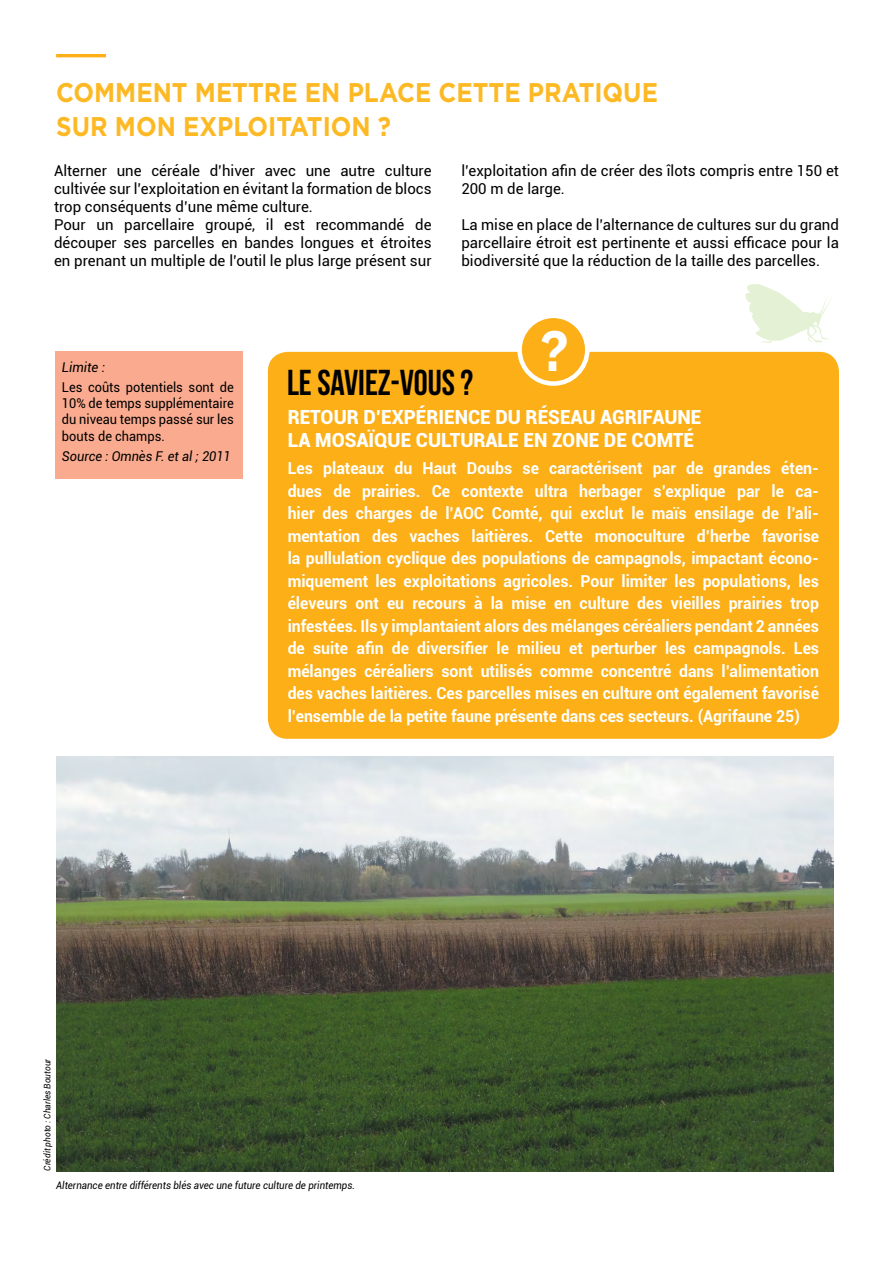
<style>
.page{position:relative;width:893px;height:1263px;background:#fff}
.page>*{position:absolute;margin:0;border:0;box-sizing:border-box;transform-origin:0 0}
.t1{font:700 56.1px "Akzidenz Grotesk BE";color:#fff;scale:.85 1}
.t2{font:700 36px "Bebas Neue";color:#000}
.t3{font:700 27px/33.8px "Gotham";color:#fdb924;scale:.9 1}
.t4{font:900 19.5px "Roboto";color:#fff}
.t5{font:700 16.5px/22.5px "Roboto";color:#fff;text-align:justify;scale:.96 1}
.t6{font:15px/18px "Roboto";color:#000}
.t7{font:13.5px/16.2px "Roboto";color:#000;text-align:justify;scale:.95 1}
.t8{font:italic 13.5px "Roboto";color:#000;scale:.95 1}
.t9{font:italic 13.5px "Roboto";color:#000}
.t10{font:italic 10.5px "Roboto";color:#000;scale:.92 1}
.t11{font:italic 9px "Roboto";color:#000;scale:.92 1}
</style>
<div class="page">
<hr style="left:892px;top:0;width:1px;height:1263px;background:#a6ce39">
<hr style="left:56px;top:54px;width:50px;height:3px;background:#fcaf17">
<div style="left:55px;top:351px;width:187px;height:128px;background:#f9aa8f"></div>
<div style="left:268px;top:352px;width:571px;height:387px;background:#fcaf17;border-radius:20px"></div>
<div style="left:520px;top:316px;width:67px;height:68px;background:#fcaf17;border-radius:50%"></div>
<div style="left:517px;top:314px;width:73px;height:72px;border:5px solid #fff;border-radius:50%"></div>
<img style="left:56px;top:757px;width:777px;height:414px">
<svg style="left:745px;top:284px;width:86px;height:59px"></svg>
<h3 class="t3" style="left:56px;top:76px;width:670px">COMMENT METTRE EN PLACE CETTE PRATIQUE<br>SUR MON EXPLOITATION ?</h3>
<p class="t6" style="left:54px;top:161px;width:379px">Alterner une céréale d’hiver avec une autre culture cultivée sur l’exploitation en évitant la formation de blocs trop conséquents d’une même culture.<br>Pour un parcellaire groupé, il est recommandé de découper ses parcelles en bandes longues et étroites en prenant un multiple de l’outil le plus large présent sur</p>
<p class="t6" style="left:461px;top:161px;width:379px">l’exploitation afin de créer des îlots compris entre 150 et<br>200 m de large.</p>
<p class="t6" style="left:461px;top:215px;width:379px;text-align:justify">La mise en place de l’alternance de cultures sur du grand parcellaire étroit est pertinente et aussi efficace pour la biodiversité que la réduction de la taille des parcelles.</p>
<p class="t9" style="left:62px;top:357px;width:45px">Limite :</p>
<p class="t7" style="left:62px;top:379px;width:182px">Les coûts potentiels sont de 10% de temps supplémentaire du niveau temps passé sur les bouts de champs.</p>
<p class="t8" style="left:62px;top:447px;width:179px">Source : Omnès F. et al ; 2011</p>
<h1 class="t1" style="left:539px;top:319px;width:36px">?</h1>
<h2 class="t2" style="left:287px;top:363px;width:188px">LE SAVIEZ-VOUS ?</h2>
<p class="t4" style="left:288px;top:403px;width:25px">RETOUR</p>
<p class="t4" style="left:364px;top:403px;width:74px">D’EXPÉRIEN</p>
<p class="t4" style="left:468px;top:403px;width:93px">CE DU RÉSEAU</p>
<p class="t4" style="left:600px;top:403px;width:103px">AGRIFAUNE</p>
<p class="t4" style="left:288px;top:426px;width:42px">LA MOSA</p>
<p class="t4" style="left:369px;top:426px;width:72px">ÏQUE CULTURALE</p>
<p class="t4" style="left:523px;top:426px;width:52px">EN ZONE</p>
<p class="t4" style="left:604px;top:426px;width:42px">DE COMT</p>
<p class="t4" style="left:684px;top:426px;width:12px">É</p>
<p class="t5" style="left:288px;top:456px;width:555px">Les plateaux du Haut Doubs se caractérisent par de grandes éten&shy;dues de prairies. Ce contexte ultra herbager s’explique par le ca&shy;hier des charges de l’AOC Comté, qui exclut le maïs ensilage de l’ali&shy;mentation des vaches laitières. Cette monoculture d’herbe favorise la pullulation cyclique des populations de campagnols, impactant écono&shy;miquement les exploitations agricoles. Pour limiter les populations, les éleveurs ont eu recours à la mise en culture des vieilles prairies trop infestées. Ils y implantaient alors des mélanges céréaliers pendant 2 années de suite afin de diversifier le milieu et perturber les campagnols. Les mélanges céréaliers sont utilisés comme concentré dans l’alimentation des vaches laitières. Ces parcelles mises en culture ont également favorisé l’ensemble de la petite faune présente dans ces secteurs. (Agrifaune 25)</p>
<p class="t11" style="left:41px;top:1170px;width:123px;rotate:-90deg">Crédit photo : Charles Boutour</p>
<p class="t10" style="left:56px;top:1178px;width:326px">Alternance entre différents blés avec une future culture de printemps.</p>
</div>
